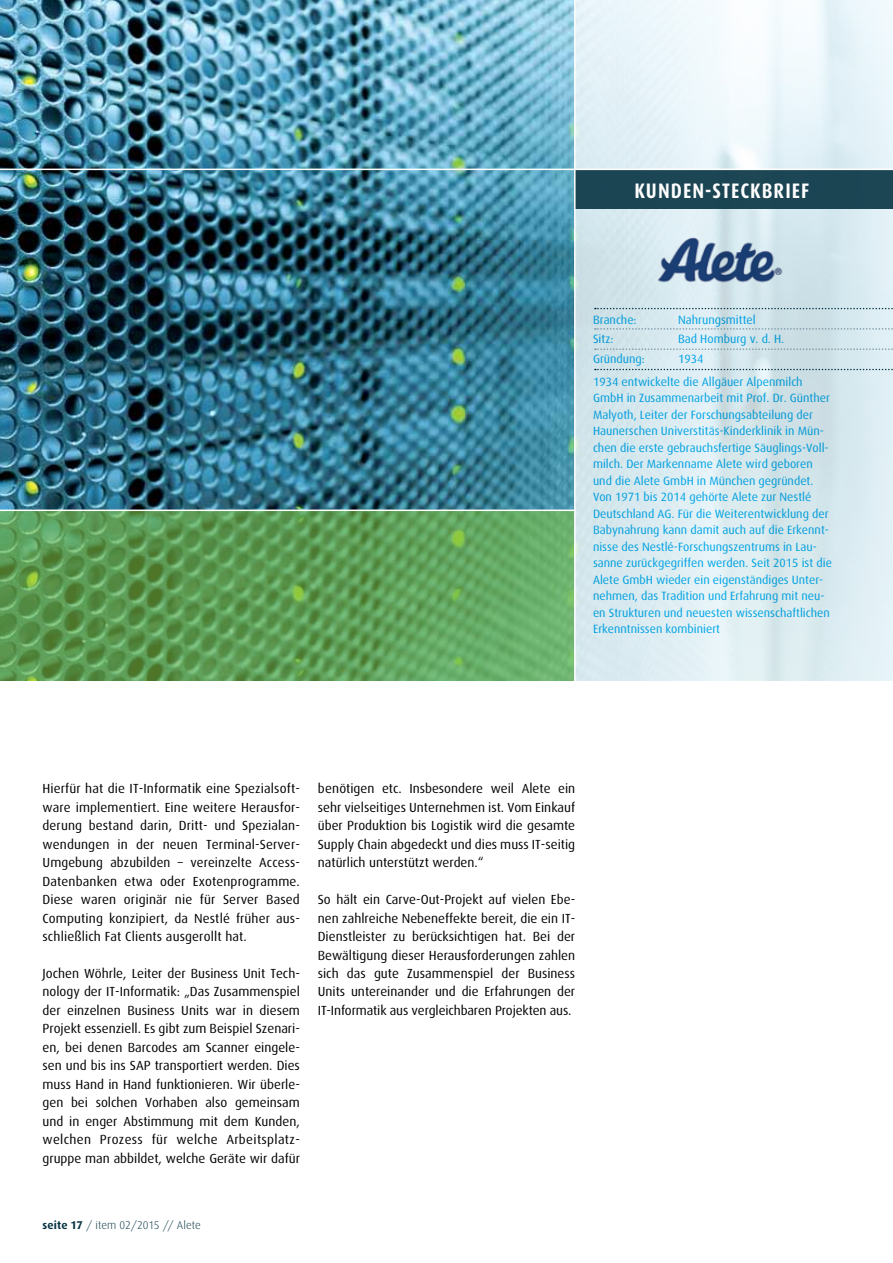
<style>
.page{position:relative;width:893px;height:1263px;background:#fff}
.page>*{position:absolute;margin:0;border:0;box-sizing:border-box;transform-origin:0 0}
.t1{font:700 21px "Dax Condensed";letter-spacing:.05em;color:#fff}
.t2{font:13.2px/18.5px "Dax";color:#000;text-align:justify}
.t3{font:12px/16.5px "Dax";color:#00aeef}
.t4{font:300 11.25px "Dax";color:#063342}
.s1{font-weight:700}
</style>
<div class="page">
<img style="left:0;top:0;width:574px;height:509px">
<svg style="left:576px;top:0;width:317px;height:681px;background:#dcecf1"></svg>
<div style="left:575px;top:170px;width:318px;height:38px;background:#1b4554"></div>
<svg style="left:595px;top:308px;width:298px;height:1px"></svg>
<svg style="left:595px;top:369px;width:298px;height:1px"></svg>
<svg style="left:595px;top:328px;width:298px;height:2px"></svg>
<svg style="left:595px;top:348px;width:298px;height:2px"></svg>
<hr style="left:0;top:169px;width:893px;height:1px;background:#fff">
<svg style="left:0;top:511px;width:574px;height:169px;background:#609f59"></svg>
<hr style="left:574px;top:0;width:2px;height:704px;background:#fff">
<img style="left:631px;top:228px;width:175px;height:71px">
<h1 class="t1" style="left:634px;top:179px;width:176px">KUNDEN-STECKBRIEF</h1>
<p class="t3" style="left:593px;top:311px;width:45px">Branche:</p>
<p class="t3" style="left:678px;top:311px;width:79px">Nahrungsmittel</p>
<p class="t3" style="left:593px;top:331px;width:22px">Sitz:</p>
<p class="t3" style="left:678px;top:331px;width:108px">Bad Homburg v. d. H.</p>
<p class="t3" style="left:593px;top:351px;width:53px">Gründung:</p>
<p class="t3" style="left:593px;top:347px;width:211px;line-height:23px;text-indent:85px">1934<br>1934 entwickelte die Allgäuer Alpenmilch</p>
<p class="t3" style="left:593px;top:390px;width:240px">GmbH in Zusammenarbeit mit Prof. Dr. Günther Malyoth, Leiter der Forschungsabteilung der Haunerschen Universtitäs-Kinderklinik in Mün&shy;chen die erste gebrauchsfertige Säuglings-Voll&shy;milch. Der Markenname Alete wird geboren und die Alete GmbH in München gegründet.<br>Von 1971 bis 2014 gehörte Alete zur Nestlé Deutschland AG. Für die Weiterentwicklung der Babynahrung kann damit auch auf die Erkennt&shy;nisse des Nestlé-Forschungszentrums in Lau&shy;sanne zurückgegriffen werden. Seit 2015 ist die Alete GmbH wieder ein eigenständiges Unter&shy;nehmen, das Tradition und Erfahrung mit neu&shy;en Strukturen und neuesten wissenschaftlichen Erkenntnissen kombiniert</p>
<p class="t2" style="left:43px;top:780px;width:259px">Hierfür hat die IT-Informatik eine Spezialsoft&shy;ware implementiert. Eine weitere Herausfor&shy;derung bestand darin, Dritt- und Spezialan&shy;wendungen in der neuen Terminal-Server-Umgebung abzubilden – vereinzelte Access-Datenbanken etwa oder Exotenprogramme.<br>Diese waren originär nie für Server Based Computing konzipiert, da Nestlé früher aus&shy;schließlich Fat Clients ausgerollt hat.</p>
<p class="t2" style="left:43px;top:964px;width:259px">Jochen Wöhrle, Leiter der Business Unit Tech&shy;nology der IT-Informatik: „Das Zusammenspiel der einzelnen Business Units war in diesem Projekt essenziell. Es gibt zum Beispiel Szenari&shy;en, bei denen Barcodes am Scanner eingele&shy;sen und bis ins SAP transportiert werden. Dies muss Hand in Hand funktionieren. Wir überle&shy;gen bei solchen Vorhaben also gemeinsam und in enger Abstimmung mit dem Kunden, welchen Prozess für welche Arbeitsplatz&shy;gruppe man abbildet, welche Geräte wir dafür</p>
<p class="t2" style="left:318px;top:780px;width:259px">benötigen etc. Insbesondere weil Alete ein sehr vielseitiges Unternehmen ist. Vom Einkauf über Produktion bis Logistik wird die gesamte Supply Chain abgedeckt und dies muss IT-seitig natürlich unterstützt werden.“</p>
<p class="t2" style="left:318px;top:890px;width:259px">So hält ein Carve-Out-Projekt auf vielen Ebe&shy;nen zahlreiche Nebeneffekte bereit, die ein IT-Dienstleister zu berücksichtigen hat. Bei der Bewältigung dieser Herausforderungen zahlen sich das gute Zusammenspiel der Business Units untereinander und die Erfahrungen der IT-Informatik aus vergleichbaren Projekten aus.</p>
<p class="t4" style="left:43px;top:1219px;width:160px"><span class="s1">seite 17</span> / item 02/2015 // Alete</p>
</div>
